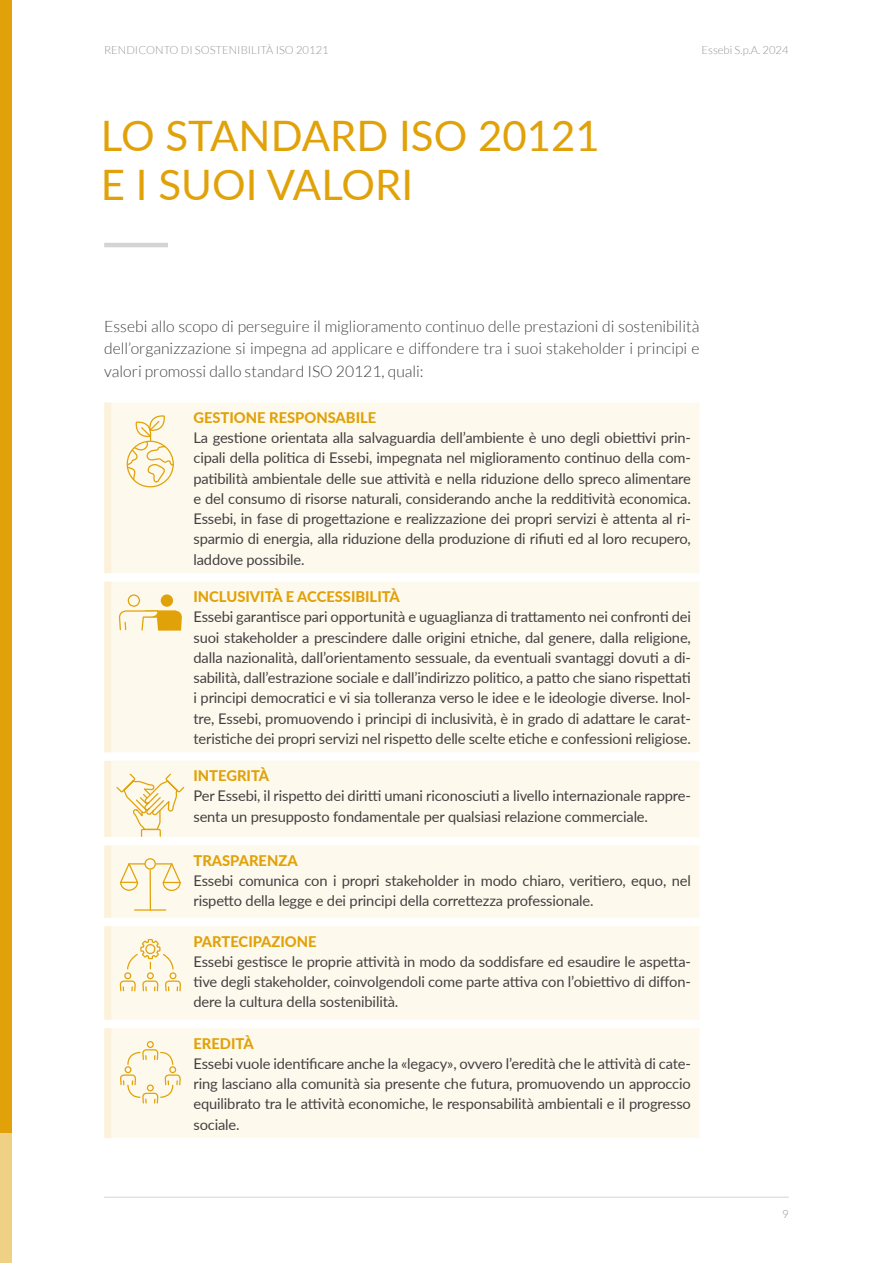
<style>
.page{position:relative;width:893px;height:1263px;background:#fff}
.page>*{position:absolute;margin:0;border:0;box-sizing:border-box;transform-origin:0 0}
.t1{font:42px/49.5px "Lato";color:#e1a209}
.t2{font:300 15.75px/22.5px "Lato";color:#444041;text-align:justify}
.t3{font:14.7px/20.2px "Lato";letter-spacing:-.01em;color:#444041;text-align:justify}
.t4{font:800 14.7px "Lato";color:#e1a209}
.t5{font:300 11.25px "Lato";color:#969698}
</style>
<div class="page">
<hr style="left:104px;top:243px;width:64px;height:4px;background:#d5d4d5">
<div style="left:185px;top:403px;width:514px;height:735px;background:#fef9ed"></div>
<svg style="left:104px;top:403px;width:81px;height:735px;background:#fcf4e1"></svg>
<div style="left:0;top:0;width:12px;height:1133px;background:#e1a209"></div>
<hr style="left:104px;top:1197px;width:685px;height:1px;background:#d5d4d5">
<div style="left:0;top:1133px;width:12px;height:130px;background:#f0d084"></div>
<p class="t5" style="left:104px;top:44px;width:226px">RENDICONTO DI SOSTENIBILITÀ ISO 20121</p>
<p class="t5" style="left:701px;top:44px;width:89px">Essebi S.p.A. 2024</p>
<h1 class="t1" style="left:101px;top:109px;width:500px">LO STANDARD ISO 20121<br>E I SUOI VALORI</h1>
<p class="t2" style="left:104px;top:315px;width:597px">Essebi allo scopo di perseguire il miglioramento continuo delle prestazioni di sostenibilità dell’organizzazione si impegna ad applicare e diffondere tra i suoi stakeholder i principi e valori promossi dallo standard ISO 20121, quali:</p>
<p class="t4" style="left:193px;top:407px;width:184px">GESTIONE RESPONSABILE</p>
<p class="t3" style="left:193px;top:427px;width:499px">La gestione orientata alla salvaguardia dell’ambiente è uno degli obiettivi prin&shy;cipali della politica di Essebi, impegnata nel miglioramento continuo della com&shy;patibilità ambientale delle sue attività e nella riduzione dello spreco alimentare e del consumo di risorse naturali, considerando anche la redditività economica.<br>Essebi, in fase di progettazione e realizzazione dei propri servizi è attenta al ri&shy;sparmio di energia, alla riduzione della produzione di rifiuti ed al loro recupero, laddove possibile.</p>
<p class="t4" style="left:193px;top:586px;width:208px">INCLUSIVITÀ E ACCESSIBILITÀ</p>
<p class="t3" style="left:193px;top:606px;width:499px">Essebi garantisce pari opportunità e uguaglianza di trattamento nei confronti dei suoi stakeholder a prescindere dalle origini etniche, dal genere, dalla religione, dalla nazionalità, dall’orientamento sessuale, da eventuali svantaggi dovuti a di&shy;sabilità, dall’estrazione sociale e dall’indirizzo politico, a patto che siano rispettati i principi democratici e vi sia tolleranza verso le idee e le ideologie diverse. Inol&shy;tre, Essebi, promuovendo i principi di inclusività, è in grado di adattare le carat&shy;teristiche dei propri servizi nel rispetto delle scelte etiche e confessioni religiose.</p>
<p class="t4" style="left:193px;top:765px;width:77px">INTEGRITÀ</p>
<p class="t3" style="left:193px;top:785px;width:499px">Per Essebi, il rispetto dei diritti umani riconosciuti a livello internazionale rappre&shy;senta un presupposto fondamentale per qualsiasi relazione commerciale.</p>
<p class="t4" style="left:193px;top:849px;width:106px">TRASPARENZA</p>
<p class="t3" style="left:193px;top:870px;width:499px">Essebi comunica con i propri stakeholder in modo chiaro, veritiero, equo, nel rispetto della legge e dei principi della correttezza professionale.</p>
<p class="t4" style="left:193px;top:930px;width:125px">PARTECIPAZIONE</p>
<p class="t3" style="left:193px;top:951px;width:499px">Essebi gestisce le proprie attività in modo da soddisfare ed esaudire le aspetta&shy;tive degli stakeholder, coinvolgendoli come parte attiva con l’obiettivo di diffon&shy;dere la cultura della sostenibilità.</p>
<p class="t4" style="left:193px;top:1032px;width:62px">EREDITÀ</p>
<p class="t3" style="left:193px;top:1053px;width:499px">Essebi vuole identificare anche la «legacy», ovvero l’eredità che le attività di cate&shy;ring lasciano alla comunità sia presente che futura, promuovendo un approccio equilibrato tra le attività economiche, le responsabilità ambientali e il progresso sociale.</p>
<p class="t5" style="left:782px;top:1208px;width:8px">9</p>
</div>
